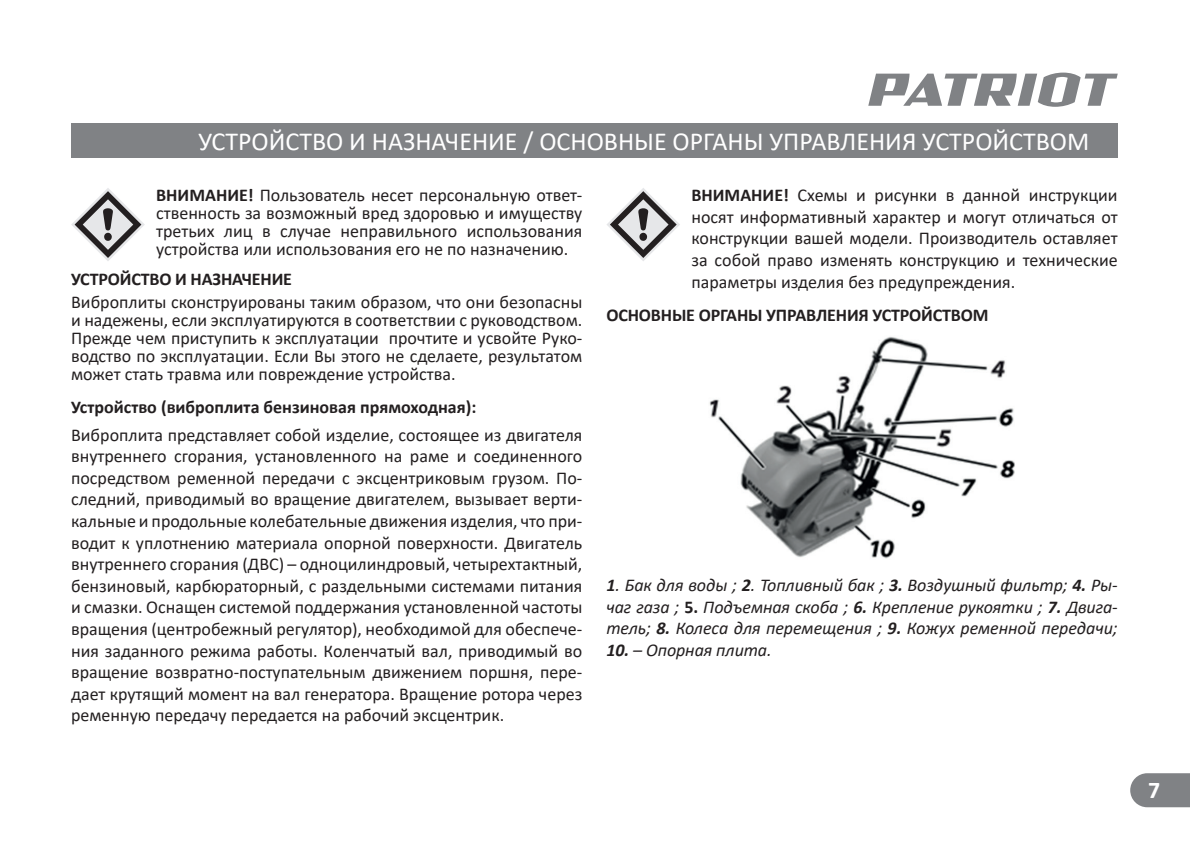
<style>
.page{position:relative;width:1190px;height:843px;background:#fff}
.page>*{position:absolute;margin:0;border:0;box-sizing:border-box;transform-origin:0 0}
.t1{font:26px "Calibri";color:#fff}
.t2{font:700 24px "Calibri";color:#fff}
.t3{font:18px/21.6px "Calibri";color:#231f20;text-align:justify}
.t4{font:italic 18px/21.6px "Calibri";letter-spacing:-.005em;color:#231f20;text-align:justify}
.t5{font:700 18px "Calibri";letter-spacing:-.01em;color:#231f20}
.s1{font-weight:700}
.s2{font-weight:700;font-style:normal}
</style>
<div class="page">
<svg style="left:868px;top:73px;width:250px;height:34px"></svg>
<div style="left:71px;top:123px;width:1047px;height:34px;background:#808285"></div>
<svg style="left:1130px;top:773px;width:60px;height:34px"></svg>
<svg style="left:71px;top:188px;width:74px;height:73px"></svg>
<svg style="left:607px;top:188px;width:73px;height:73px"></svg>
<img style="left:709px;top:336px;width:306px;height:223px">
<h1 class="t1" style="left:198px;top:123px;width:892px">УСТРОЙСТВО И НАЗНАЧЕНИЕ / ОСНОВНЫЕ ОРГАНЫ УПРАВЛЕНИЯ УСТРОЙСТВОМ</h1>
<p class="t3" style="left:156px;top:186px;width:428px;line-height:18px"><span class="s1">ВНИМАНИЕ!</span> Пользователь несет персональную ответ&shy;ственность за возможный вред здоровью и имуществу третьих лиц в случае неправильного использования устройства или использования его не по назначению.</p>
<p class="t5" style="left:71px;top:266px;width:222px">УСТРОЙСТВО И НАЗНАЧЕНИЕ</p>
<p class="t3" style="left:71px;top:293px;width:513px;line-height:18px">Виброплиты сконструированы таким образом, что они безопасны и надежены, если эксплуатируются в соответствии с руководством.<br>Прежде чем приступить к эксплуатации прочтите и усвойте Руко&shy;водство по эксплуатации. Если Вы этого не сделаете, результатом может стать травма или повреждение устройства.</p>
<p class="t5" style="left:71px;top:394px;width:407px">Устройство (виброплита бензиновая прямоходная):</p>
<p class="t3" style="left:71px;top:423px;width:513px">Виброплита представляет собой изделие, состоящее из двигателя внутреннего сгорания, установленного на раме и соединенного посредством ременной передачи с эксцентриковым грузом. По&shy;следний, приводимый во вращение двигателем, вызывает верти&shy;кальные и продольные колебательные движения изделия, что при&shy;водит к уплотнению материала опорной поверхности. Двигатель внутреннего сгорания (ДВС) – одноцилиндровый, четырехтактный, бензиновый, карбюраторный, с раздельными системами питания и смазки. Оснащен системой поддержания установленной частоты вращения (центробежный регулятор), необходимой для обеспече&shy;ния заданного режима работы. Коленчатый вал, приводимый во вращение возвратно-поступательным движением поршня, пере&shy;дает крутящий момент на вал генератора. Вращение ротора через ременную передачу передается на рабочий эксцентрик.</p>
<p class="t3" style="left:691px;top:184px;width:428px"><span class="s1">ВНИМАНИЕ!</span> Схемы и рисунки в данной инструкции носят информативный характер и могут отличаться от конструкции вашей модели. Производитель оставляет за собой право изменять конструкцию и технические параметры изделия без предупреждения.</p>
<p class="t5" style="left:606px;top:302px;width:384px">ОСНОВНЫЕ ОРГАНЫ УПРАВЛЕНИЯ УСТРОЙСТВОМ</p>
<p class="t4" style="left:606px;top:573px;width:513px"><span class="s1">1</span>. Бак для воды ; <span class="s1">2</span>. Топливный бак ; <span class="s1">3.</span> Воздушный фильтр; <span class="s1">4.</span> Ры&shy;чаг газа ; <span class="s2">5.</span> Подъемная скоба ; <span class="s1">6.</span> Крепление рукоятки ; <span class="s1">7.</span> Двига&shy;тель; <span class="s1">8.</span> Колеса для перемещения ; <span class="s1">9.</span> Кожух ременной передачи;</p>
<p class="t4" style="left:606px;top:638px;width:167px"><span class="s1">10.</span> – Опорная плита.</p>
<h2 class="t2" style="left:1148px;top:773px;width:14px">7</h2>
</div>
